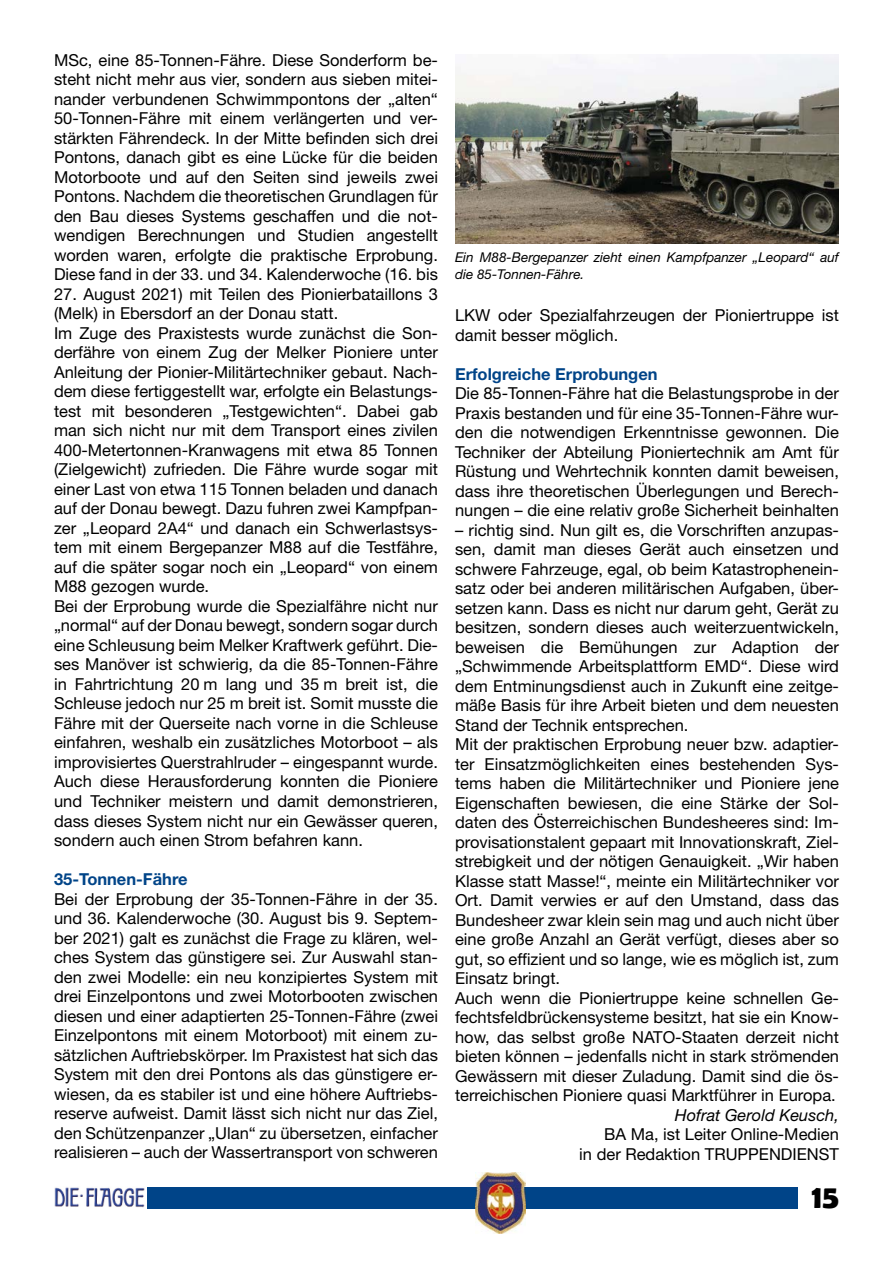
<style>
.page{position:relative;width:893px;height:1263px;background:#fff}
.page>*{position:absolute;margin:0;border:0;box-sizing:border-box;transform-origin:0 0}
.t1{font:700 33px "Berlin Sans FB Demi";color:#000}
.t2{font:16.5px/19.5px "Helvetica Neue LT Std";color:#000;text-align:justify}
.t3{font:700 16.5px "Helvetica Neue LT Std";color:#048}
.t4{font:italic 16.5px "Helvetica Neue LT Std";color:#000}
.t5{font:italic 13.5px/16.5px "Helvetica Neue LT Std";color:#000}
</style>
<div class="page">
<div style="left:147px;top:1187px;width:651px;height:21px;background:#048"></div>
<img style="left:476px;top:1172px;width:49px;height:61px">
<img style="left:54px;top:1187px;width:91px;height:20px">
<img style="left:455px;top:54px;width:384px;height:190px">
<p class="t2" style="left:54px;top:50px;width:385px">MSc, eine 85-Tonnen-Fähre. Diese Sonderform be&shy;steht nicht mehr aus vier, sondern aus sieben mitei&shy;nander verbundenen Schwimmpontons der „alten“ 50-Tonnen-Fähre mit einem verlängerten und ver&shy;stärkten Fährendeck. In der Mitte befinden sich drei Pontons, danach gibt es eine Lücke für die beiden Motorboote und auf den Seiten sind jeweils zwei Pontons. Nachdem die theoretischen Grundlagen für den Bau dieses Systems geschaffen und die not&shy;wendigen Berechnungen und Studien angestellt worden waren, erfolgte die praktische Erprobung.<br>Diese fand in der 33. und 34. Kalenderwoche (16. bis</p>
<p class="t2" style="left:54px;top:284px;width:386px;text-align:left">27. August 2021) mit Teilen des Pionierbataillons 3 (Melk) in Ebersdorf an der Donau statt.<br>Im Zuge des Praxistests wurde zunächst die Son&shy;derfähre von einem Zug der Melker Pioniere unter Anleitung der Pionier-Militärtechniker gebaut. Nach&shy;dem diese fertiggestellt war, erfolgte ein Belastungs&shy;test mit besonderen „Testgewichten“. Dabei gab man sich nicht nur mit dem Transport eines zivilen 400-Metertonnen-Kranwagens mit etwa 85 Tonnen (Zielgewicht) zufrieden. Die Fähre wurde sogar mit einer Last von etwa 115 Tonnen beladen und danach auf der Donau bewegt. Dazu fuhren zwei Kampfpan&shy;zer „Leopard 2A4“ und danach ein Schwerlastsys&shy;tem mit einem Bergepanzer M88 auf die Testfähre, auf die später sogar noch ein „Leopard“ von einem M88 gezogen wurde.<br>Bei der Erprobung wurde die Spezialfähre nicht nur „normal“ auf der Donau bewegt, sondern sogar durch eine Schleusung beim Melker Kraftwerk geführt. Die&shy;ses Manöver ist schwierig, da die 85-Tonnen-Fähre in Fahrtrichtung 20 m lang und 35 m breit ist, die Schleuse jedoch nur 25 m breit ist. Somit musste die Fähre mit der Querseite nach vorne in die Schleuse einfahren, weshalb ein zusätzliches Motorboot – als improvisiertes Querstrahlruder – eingespannt wurde.<br>Auch diese Herausforderung konnten die Pioniere und Techniker meistern und damit demonstrieren, dass dieses System nicht nur ein Gewässer queren, sondern auch einen Strom befahren kann.</p>
<p class="t3" style="left:54px;top:869px;width:135px">35-Tonnen-Fähre</p>
<p class="t2" style="left:54px;top:889px;width:385px">Bei der Erprobung der 35-Tonnen-Fähre in der 35. und 36. Kalenderwoche (30. August bis 9. Septem&shy;ber 2021) galt es zunächst die Frage zu klären, wel&shy;ches System das günstigere sei. Zur Auswahl stan&shy;den zwei Modelle: ein neu konzipiertes System mit drei Einzelpontons und zwei Motorbooten zwischen diesen und einer adaptierten 25-Tonnen-Fähre (zwei Einzelpontons mit einem Motorboot) mit einem zu&shy;sätzlichen Auftriebskörper. Im Praxistest hat sich das System mit den drei Pontons als das günstigere er&shy;wiesen, da es stabiler ist und eine höhere Auftriebs&shy;reserve aufweist. Damit lässt sich nicht nur das Ziel, den Schützenpanzer „Ulan“ zu übersetzen, einfacher realisieren – auch der Wassertransport von schweren</p>
<p class="t5" style="left:455px;top:249px;width:385px">Ein M88-Bergepanzer zieht einen Kampfpanzer „Leopard“ auf die 85-Tonnen-Fähre.</p>
<p class="t2" style="left:455px;top:305px;width:385px">LKW oder Spezialfahrzeugen der Pioniertruppe ist damit besser möglich.</p>
<p class="t3" style="left:455px;top:363px;width:204px">Erfolgreiche Erprobungen</p>
<p class="t2" style="left:455px;top:383px;width:385px">Die 85-Tonnen-Fähre hat die Belastungsprobe in der Praxis bestanden und für eine 35-Tonnen-Fähre wur&shy;den die notwendigen Erkenntnisse gewonnen. Die Techniker der Abteilung Pioniertechnik am Amt für Rüstung und Wehrtechnik konnten damit beweisen, dass ihre theoretischen Überlegungen und Berech&shy;nungen – die eine relativ große Sicherheit beinhalten</p>
<p class="t2" style="left:455px;top:520px;width:385px;text-align:left">– richtig sind. Nun gilt es, die Vorschriften anzupas&shy;sen, damit man dieses Gerät auch einsetzen und schwere Fahrzeuge, egal, ob beim Katastrophenein&shy;satz oder bei anderen militärischen Aufgaben, über&shy;setzen kann. Dass es nicht nur darum geht, Gerät zu besitzen, sondern dieses auch weiterzuentwickeln, beweisen die Bemühungen zur Adaption der „Schwimmende Arbeitsplattform EMD“. Diese wird dem Entminungsdienst auch in Zukunft eine zeitge&shy;mäße Basis für ihre Arbeit bieten und dem neuesten Stand der Technik entsprechen.<br>Mit der praktischen Erprobung neuer bzw. adaptier&shy;ter Einsatzmöglichkeiten eines bestehenden Sys&shy;tems haben die Militärtechniker und Pioniere jene Eigenschaften bewiesen, die eine Stärke der Sol&shy;daten des Österreichischen Bundesheeres sind: Im&shy;provisationstalent gepaart mit Innovationskraft, Ziel&shy;strebigkeit und der nötigen Genauigkeit. „Wir haben Klasse statt Masse!“, meinte ein Militärtechniker vor Ort. Damit verwies er auf den Umstand, dass das Bundesheer zwar klein sein mag und auch nicht über eine große Anzahl an Gerät verfügt, dieses aber so gut, so effizient und so lange, wie es möglich ist, zum Einsatz bringt.<br>Auch wenn die Pioniertruppe keine schnellen Ge&shy;fechtsfeldbrückensysteme besitzt, hat sie ein Know&shy;how, das selbst große NATO-Staaten derzeit nicht bieten können – jedenfalls nicht in stark strömenden Gewässern mit dieser Zuladung. Damit sind die ös&shy;terreichischen Pioniere quasi Marktführer in Europa.</p>
<p class="t4" style="left:675px;top:1105px;width:166px">Hofrat Gerold Keusch,</p>
<p class="t2" style="left:579px;top:1124px;width:261px;text-align:right">BA Ma, ist Leiter Online-Medien<br>in der Redaktion TRUPPENDIENST</p>
<h1 class="t1" style="left:812px;top:1178px;width:29px">15</h1>
</div>
